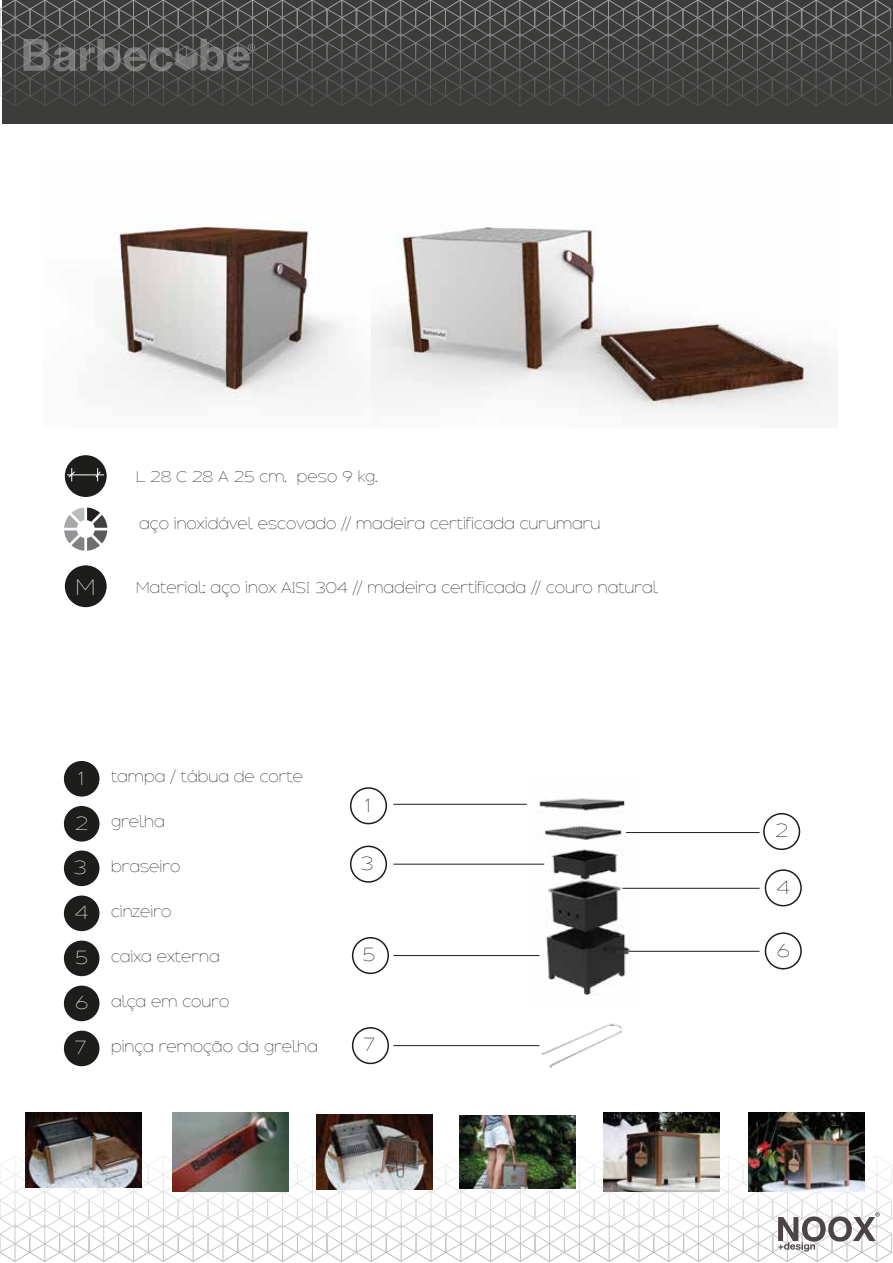
<style>
.page{position:relative;width:893px;height:1263px;background:#fff}
.page>*{position:absolute;margin:0;border:0;box-sizing:border-box;transform-origin:0 0}
.t1{font:200 19.5px "Adequate";color:#fff}
.t2{font:200 16.65px "Adequate";color:#fff}
.t3{font:200 16.65px "Adequate";color:#1d1d1b}
.t4{font:200 13.5px "Adequate";color:#1d1d1b}
</style>
<div class="page">
<div style="left:3px;top:0;width:890px;height:123px;background:#3c3c3b"></div>
<img style="left:112px;top:224px;width:230px;height:174px">
<img style="left:371px;top:226px;width:466px;height:185px">
<div style="left:65px;top:455px;width:42px;height:42px;background:#1d1d1b;border-radius:50%"></div>
<svg style="left:64px;top:507px;width:43px;height:44px"></svg>
<hr style="left:67px;top:474px;width:37px;height:1px;background:#fff">
<svg style="left:68px;top:468px;width:8px;height:13px"></svg>
<svg style="left:95px;top:468px;width:6px;height:13px"></svg>
<div style="left:65px;top:565px;width:42px;height:42px;background:#1d1d1b;border-radius:50%"></div>
<div style="left:64px;top:761px;width:35px;height:35px;background:#1d1d1b;border-radius:50%"></div>
<div style="left:64px;top:940px;width:35px;height:36px;background:#1d1d1b;border-radius:50%"></div>
<div style="left:64px;top:895px;width:35px;height:36px;background:#1d1d1b;border-radius:50%"></div>
<div style="left:64px;top:850px;width:35px;height:36px;background:#1d1d1b;border-radius:50%"></div>
<div style="left:64px;top:806px;width:35px;height:35px;background:#1d1d1b;border-radius:50%"></div>
<div style="left:64px;top:986px;width:35px;height:35px;background:#1d1d1b;border-radius:50%"></div>
<div style="left:64px;top:1031px;width:35px;height:35px;background:#1d1d1b;border-radius:50%"></div>
<svg style="left:0;top:0;width:891px;height:106px"></svg>
<img style="left:26px;top:1112px;width:116px;height:43px">
<img style="left:316px;top:1114px;width:116px;height:41px">
<img style="left:459px;top:1115px;width:116px;height:40px">
<img style="left:604px;top:1113px;width:116px;height:42px">
<img style="left:172px;top:1113px;width:116px;height:42px">
<img style="left:748px;top:1112px;width:116px;height:43px">
<img style="left:0;top:1155px;width:892px;height:107px">
<img style="left:511px;top:1023px;width:111px;height:45px">
<img style="left:527px;top:798px;width:113px;height:198px">
<hr style="left:393px;top:804px;width:134px;height:1px;background:#1d1d1b">
<hr style="left:393px;top:864px;width:151px;height:1px;background:#1d1d1b">
<hr style="left:393px;top:955px;width:146px;height:1px;background:#1d1d1b">
<hr style="left:626px;top:832px;width:134px;height:1px;background:#1d1d1b">
<hr style="left:622px;top:888px;width:138px;height:1px;background:#1d1d1b">
<hr style="left:629px;top:951px;width:131px;height:1px;background:#1d1d1b">
<div style="left:350px;top:787px;width:37px;height:37px;border:2px solid #1d1d1b;border-radius:50%"></div>
<div style="left:352px;top:937px;width:37px;height:37px;border:2px solid #1d1d1b;border-radius:50%"></div>
<div style="left:765px;top:869px;width:37px;height:37px;border:2px solid #1d1d1b;border-radius:50%"></div>
<div style="left:350px;top:845px;width:37px;height:38px;border:2px solid #1d1d1b;border-radius:50%"></div>
<div style="left:763px;top:813px;width:37px;height:37px;border:2px solid #1d1d1b;border-radius:50%"></div>
<div style="left:765px;top:932px;width:37px;height:37px;border:2px solid #1d1d1b;border-radius:50%"></div>
<hr style="left:393px;top:1045px;width:146px;height:1px;background:#1d1d1b">
<div style="left:352px;top:1027px;width:37px;height:37px;border:2px solid #1d1d1b;border-radius:50%"></div>
<p class="t4" style="left:136px;top:468px;width:243px">L 28 C 28 A 25 cm. peso 9 kg.</p>
<p class="t4" style="left:139px;top:514px;width:463px">aço inoxidável escovado // madeira certificada curumaru</p>
<h1 class="t1" style="left:76px;top:574px;width:21px">M</h1>
<p class="t4" style="left:136px;top:578px;width:523px">Material: aço inox AISI 304 // madeira certificada // couro natural</p>
<p class="t2" style="left:78px;top:767px;width:7px">1</p>
<p class="t4" style="left:111px;top:768px;width:194px">tampa / tábua de corte</p>
<p class="t2" style="left:75px;top:812px;width:14px">2</p>
<p class="t2" style="left:74px;top:856px;width:14px">3</p>
<p class="t2" style="left:75px;top:901px;width:14px">4</p>
<p class="t2" style="left:75px;top:947px;width:14px">5</p>
<p class="t2" style="left:75px;top:992px;width:15px">6</p>
<p class="t4" style="left:111px;top:813px;width:55px">grelha</p>
<p class="t4" style="left:111px;top:858px;width:71px">braseiro</p>
<p class="t4" style="left:111px;top:903px;width:62px">cinzeiro</p>
<p class="t4" style="left:111px;top:948px;width:110px">caixa externa</p>
<p class="t4" style="left:111px;top:993px;width:120px">alça em couro</p>
<p class="t2" style="left:75px;top:1037px;width:12px">7</p>
<p class="t4" style="left:111px;top:1038px;width:208px">pinça remoção da grelha</p>
<p class="t3" style="left:365px;top:794px;width:7px">1</p>
<p class="t3" style="left:360px;top:852px;width:14px">3</p>
<p class="t3" style="left:362px;top:944px;width:14px">5</p>
<p class="t3" style="left:364px;top:1034px;width:12px">7</p>
<p class="t3" style="left:775px;top:820px;width:14px">2</p>
<p class="t3" style="left:777px;top:876px;width:14px">4</p>
<p class="t3" style="left:777px;top:939px;width:15px">6</p>
</div>
